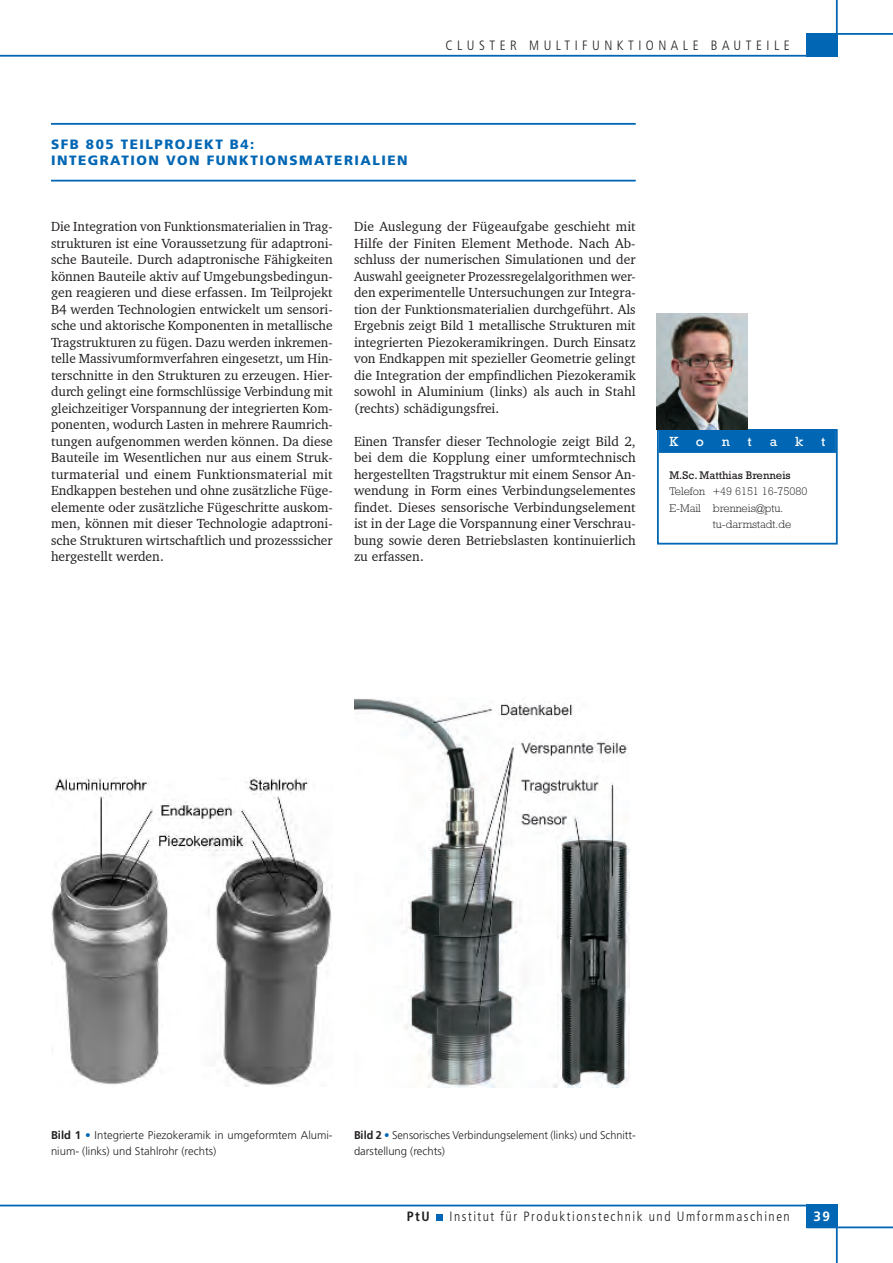
<style>
.page{position:relative;width:893px;height:1263px;background:#fff}
.page>*{position:absolute;margin:0;border:0;box-sizing:border-box;transform-origin:0 0}
.t1{font:13.5px/16.5px "Charter IT Cby BT";color:#231f20;text-align:justify}
.t2{font:900 13.5px/16.5px "Frutiger";letter-spacing:.11em;color:#0166b3}
.t3{font:300 condensed 13.5px "Frutiger";letter-spacing:.11em;color:#231f20}
.t4{font:300 condensed 13.5px "Frutiger";letter-spacing:.335em;color:#231f20}
.t5{font:13.5px "Rockwell";color:#fff;scale:1.05 1}
.t6{font:700 condensed 13.5px "Frutiger";color:#231f20}
.t7{font:700 13.5px "Frutiger";color:#fff}
.t8{font:300 11.25px/16.5px "Frutiger";color:#231f20}
.t9{font:300 11.25px "Rockwell";color:#231f20}
.t10{font:11.25px "Rockwell";color:#231f20}
.s1{font-weight:700}
.s2{font-weight:700;color:#0166b3}
</style>
<div class="page">
<div style="left:806px;top:1205px;width:32px;height:23px;background:#0166b3"></div>
<hr style="left:807px;top:1226px;width:86px;height:2px;background:#0166b3">
<hr style="left:0;top:1205px;width:838px;height:1px;background:#0166b3">
<hr style="left:836px;top:1205px;width:2px;height:58px;background:#0166b3">
<div style="left:436px;top:1214px;width:7px;height:7px;background:#0166b3"></div>
<div style="left:659px;top:429px;width:177px;height:24px;background:#0166b3"></div>
<div style="left:657px;top:429px;width:181px;height:116px;border:2px solid #0166b3"></div>
<hr style="left:51px;top:123px;width:585px;height:2px;background:#0166b3">
<hr style="left:51px;top:180px;width:585px;height:2px;background:#0166b3">
<img style="left:354px;top:698px;width:275px;height:389px">
<img style="left:51px;top:777px;width:282px;height:309px">
<img style="left:657px;top:314px;width:90px;height:115px">
<hr style="left:836px;top:0;width:2px;height:57px;background:#0166b3">
<hr style="left:0;top:55px;width:838px;height:2px;background:#0166b3">
<hr style="left:837px;top:33px;width:56px;height:2px;background:#0166b3">
<div style="left:806px;top:33px;width:32px;height:24px;background:#0166b3"></div>
<p class="t2" style="left:51px;top:135px;width:358px">SFB 805 TEILPROJEKT B4:<br>INTEGRATION VON FUNKTIONSMATERIALIEN</p>
<p class="t4" style="left:445px;top:37px;width:346px">Cluster Multifunktionale Bauteile</p>
<p class="t1" style="left:51px;top:218px;width:283px">Die Integration von Funktionsmaterialien in Trag&shy;strukturen ist eine Voraussetzung für adaptroni&shy;sche Bauteile. Durch adaptronische Fähigkeiten können Bauteile aktiv auf Umgebungsbedingun&shy;gen reagieren und diese erfassen. Im Teilprojekt B4 werden Technologien entwickelt um sensori&shy;sche und aktorische Komponenten in metallische Tragstrukturen zu fügen. Dazu werden inkremen&shy;telle Massivumformverfahren eingesetzt, um Hin&shy;terschnitte in den Strukturen zu erzeugen. Hier&shy;durch gelingt eine formschlüssige Verbindung mit gleichzeitiger Vorspannung der integrierten Kom&shy;ponenten, wodurch Lasten in mehrere Raumrich&shy;tungen aufgenommen werden können. Da diese Bauteile im Wesentlichen nur aus einem Struk&shy;turmaterial und einem Funktionsmaterial mit Endkappen bestehen und ohne zusätzliche Füge&shy;elemente oder zusätzliche Fügeschritte auskom&shy;men, können mit dieser Technologie adaptroni&shy;sche Strukturen wirtschaftlich und prozesssicher hergestellt werden.</p>
<p class="t1" style="left:354px;top:218px;width:283px">Die Auslegung der Fügeaufgabe geschieht mit Hilfe der Finiten Element Methode. Nach Ab&shy;schluss der numerischen Simulationen und der Auswahl geeigneter Prozessregelalgorithmen wer&shy;den experimentelle Untersuchungen zur Integra&shy;tion der Funktionsmaterialien durchgeführt. Als Ergebnis zeigt Bild 1 metallische Strukturen mit integrierten Piezokeramikringen. Durch Einsatz von Endkappen mit spezieller Geometrie gelingt die Integration der empfindlichen Piezokeramik sowohl in Aluminium (links) als auch in Stahl (rechts) schädigungsfrei.</p>
<p class="t1" style="left:354px;top:432px;width:283px">Einen Transfer dieser Technologie zeigt Bild 2, bei dem die Kopplung einer umformtechnisch hergestellten Tragstruktur mit einem Sensor An&shy;wendung in Form eines Verbindungselementes findet. Dieses sensorische Verbindungselement ist in der Lage die Vorspannung einer Verschrau&shy;bung sowie deren Betriebslasten kontinuierlich zu erfassen.</p>
<p class="t5" style="left:669px;top:433px;width:10px">K</p>
<p class="t5" style="left:696px;top:433px;width:9px">o</p>
<p class="t5" style="left:722px;top:433px;width:9px">n</p>
<p class="t5" style="left:748px;top:433px;width:6px">t</p>
<p class="t5" style="left:770px;top:433px;width:9px">a</p>
<p class="t5" style="left:795px;top:433px;width:9px">k</p>
<p class="t5" style="left:821px;top:433px;width:6px">t</p>
<p class="t10" style="left:669px;top:468px;width:123px">M.Sc. Matthias Brenneis</p>
<p class="t9" style="left:669px;top:485px;width:140px">Telefon +49 6151 16-75080</p>
<p class="t9" style="left:669px;top:501px;width:115px">E-Mail brenneis@ptu.</p>
<p class="t9" style="left:713px;top:518px;width:80px">tu-darmstadt.de</p>
<p class="t8" style="left:51px;top:1126px;width:283px"><span class="s1">Bild 1</span> <span class="s2">•</span> Integrierte Piezokeramik in umgeformtem Alumi&shy;nium- (links) und Stahlrohr (rechts)</p>
<p class="t8" style="left:354px;top:1126px;width:283px"><span class="s1">Bild 2</span> <span class="s2">•</span> Sensorisches Verbindungselement (links) und Schnitt&shy;darstellung (rechts)</p>
<p class="t6" style="left:407px;top:1208px;width:25px">PtU</p>
<p class="t3" style="left:450px;top:1209px;width:342px">Institut für Produktionstechnik und Umformmaschinen</p>
<p class="t7" style="left:813px;top:1208px;width:18px">39</p>
</div>
